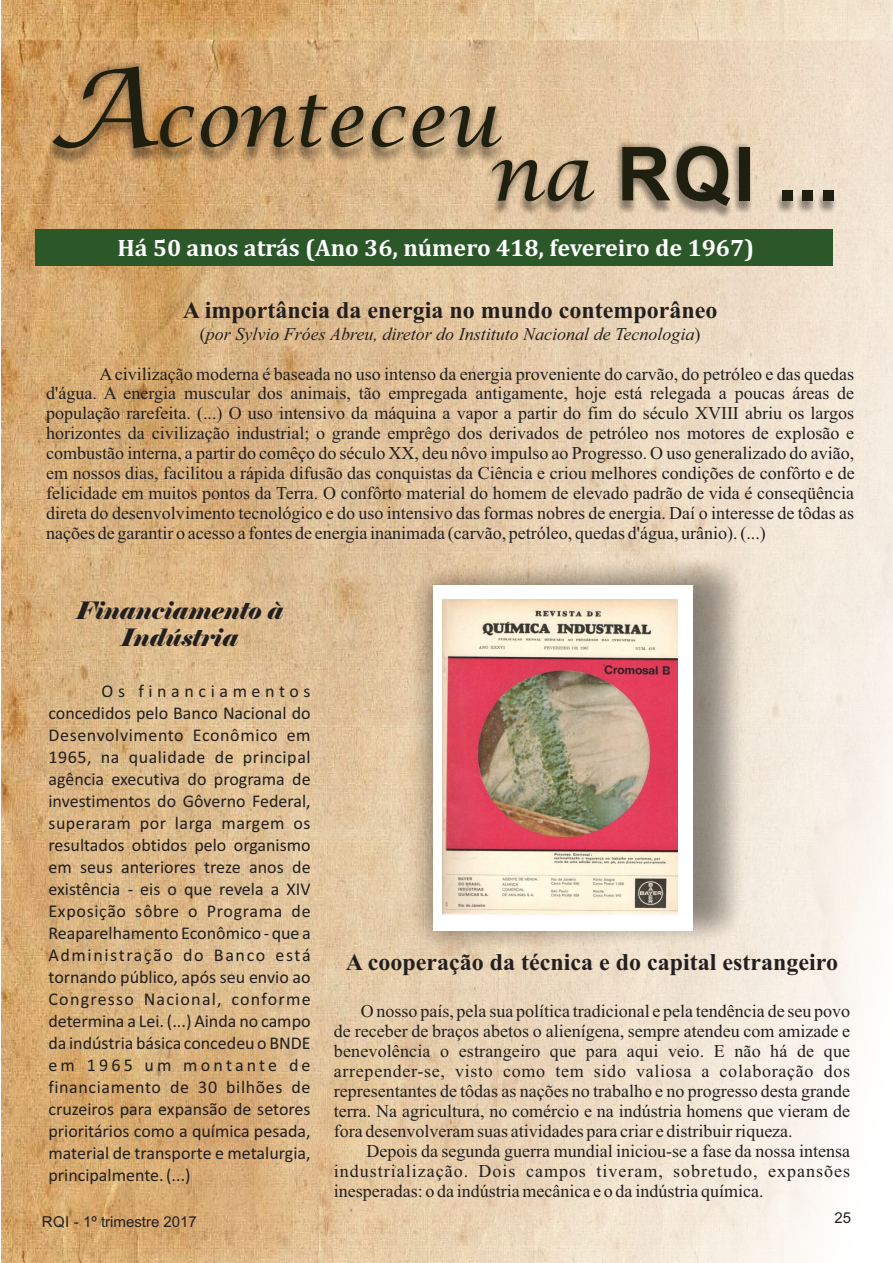
<style>
.page{position:relative;width:893px;height:1263px;background:#fff}
.page>*{position:absolute;margin:0;border:0;box-sizing:border-box;transform-origin:0 0}
.t1{font:italic 74.55px "Lucida Calligraphy";color:#1f1f10}
.t2{font:700 74.55px "Arial";color:#1f1f10}
.t3{font:700 24px "Times New Roman";color:#231f20}
.t4{font:700 24px "Cambria";color:#fff}
.t5{font:italic 24px/27px "Elephant";color:#231f20;text-align:center}
.t6{font:18px/20px "Times New Roman";color:#231f20;text-align:justify}
.t7{font:18px/21.9px "Calibri";color:#231f20;text-align:justify}
.t8{font:italic 18px "Times New Roman";color:#231f20}
.t9{font:15px "Arial";color:#231f20}
.s1{font-size:108px}
.s2{font-family:"Lucida Calligraphy";font-weight:400;font-style:italic}
.s3{font-style:normal}
</style>
<div class="page">
<img style="left:1px;top:0;width:892px;height:1263px">
<svg style="left:389px;top:537px;width:378px;height:434px;background:#d6c5ae"></svg>
<div style="left:433px;top:586px;width:260px;height:345px;background:#fff"></div>
<img style="left:443px;top:599px;width:234px;height:315px">
<svg style="left:481px;top:136px;width:360px;height:89px;background:#d2bda3"></svg>
<div style="left:40px;top:53px;width:472px;height:118px;background:#231f20;opacity:.49"></div>
<div style="left:35px;top:229px;width:798px;height:36px;background:#2c5729"></div>
<h1 class="t1" style="left:48px;top:83px;width:452px"><span class="s1">A</span>conteceu</h1>
<h1 class="t2" style="left:488px;top:146px;width:352px"><span class="s2">na</span> RQI ...</h1>
<h2 class="t4" style="left:117px;top:237px;width:638px">Há 50 anos atrás (Ano 36, número 418, fevereiro de 1967)</h2>
<h2 class="t3" style="left:183px;top:302px;width:536px">A importância da energia no mundo contemporâneo</h2>
<p class="t8" style="left:200px;top:327px;width:502px"><span class="s3">(</span>por Sylvio Fróes Abreu, diretor do Instituto Nacional de Tecnologia<span class="s3">)</span></p>
<p class="t6" style="left:46px;top:365px;width:810px;text-indent:53px">Acivilização moderna é baseada no uso intenso da energia proveniente do carvão, do petróleo e das quedas d'água. A energia muscular dos animais, tão empregada antigamente, hoje está relegada a poucas áreas de população rarefeita. (...) O uso intensivo da máquina a vapor a partir do fim do século XVIII abriu os largos horizontes da civilização industrial; o grande emprêgo dos derivados de petróleo nos motores de explosão e combustão interna, a partir do comêço do século XX, deu nôvo impulso ao Progresso. O uso generalizado do avião, em nossos dias, facilitou a rápida difusão das conquistas da Ciência e criou melhores condições de confôrto e de felicidade em muitos pontos da Terra. O confôrto material do homem de elevado padrão de vida é conseqüência direta do desenvolvimento tecnológico e do uso intensivo das formas nobres de energia. Daí o interesse de tôdas as nações de garantir o acesso a fontes de energia inanimada (carvão, petróleo, quedas d'água, urânio). (...)</p>
<h2 class="t5" style="left:76px;top:597px;width:209px">Financiamento à<br>Indústria</h2>
<p class="t7" style="left:48px;top:682px;width:264px;text-indent:53px">Os financiamentos concedidos pelo Banco Nacional do Desenvolvimento Econômico em 1965, na qualidade de principal agência executiva do programa de investimentos do Gôverno Federal, superaram por larga margem os resultados obtidos pelo organismo em seus anteriores treze anos de existência - eis o que revela a XIV Exposição sôbre o Programa de Reaparelhamento Econômico - que a Administração do Banco está tornando público, após seu envio ao Congresso Nacional, conforme determina a Lei. (...) Ainda no campo da indústria básica concedeu o BNDE em 1965 um montante de financiamento de 30 bilhões de cruzeiros para expansão de setores prioritários como a química pesada, material de transporte e metalurgia, principalmente. (...)</p>
<h2 class="t3" style="left:346px;top:954px;width:494px">A cooperação da técnica e do capital estrangeiro</h2>
<p class="t6" style="left:334px;top:1003px;width:518px;text-indent:27px">O nosso país, pela sua política tradicional e pela tendência de seu povo de receber de braços abetos o alienígena, sempre atendeu com amizade e benevolência o estrangeiro que para aqui veio. E não há de que arrepender-se, visto como tem sido valiosa a colaboração dos representantes de tôdas as nações no trabalho e no progresso desta grande terra. Na agricultura, no comércio e na indústria homens que vieram de fora desenvolveram suas atividades para criar e distribuir riqueza.</p>
<p class="t6" style="left:334px;top:1142px;width:518px;text-indent:33px">Depois da segunda guerra mundial iniciou-se a fase da nossa intensa industrialização. Dois campos tiveram, sobretudo, expansões inesperadas: o da indústria mecânica e o da indústria química.</p>
<p class="t9" style="left:42px;top:1216px;width:157px">RQI - 1º trimestre 2017</p>
<p class="t9" style="left:835px;top:1212px;width:18px">25</p>
</div>
